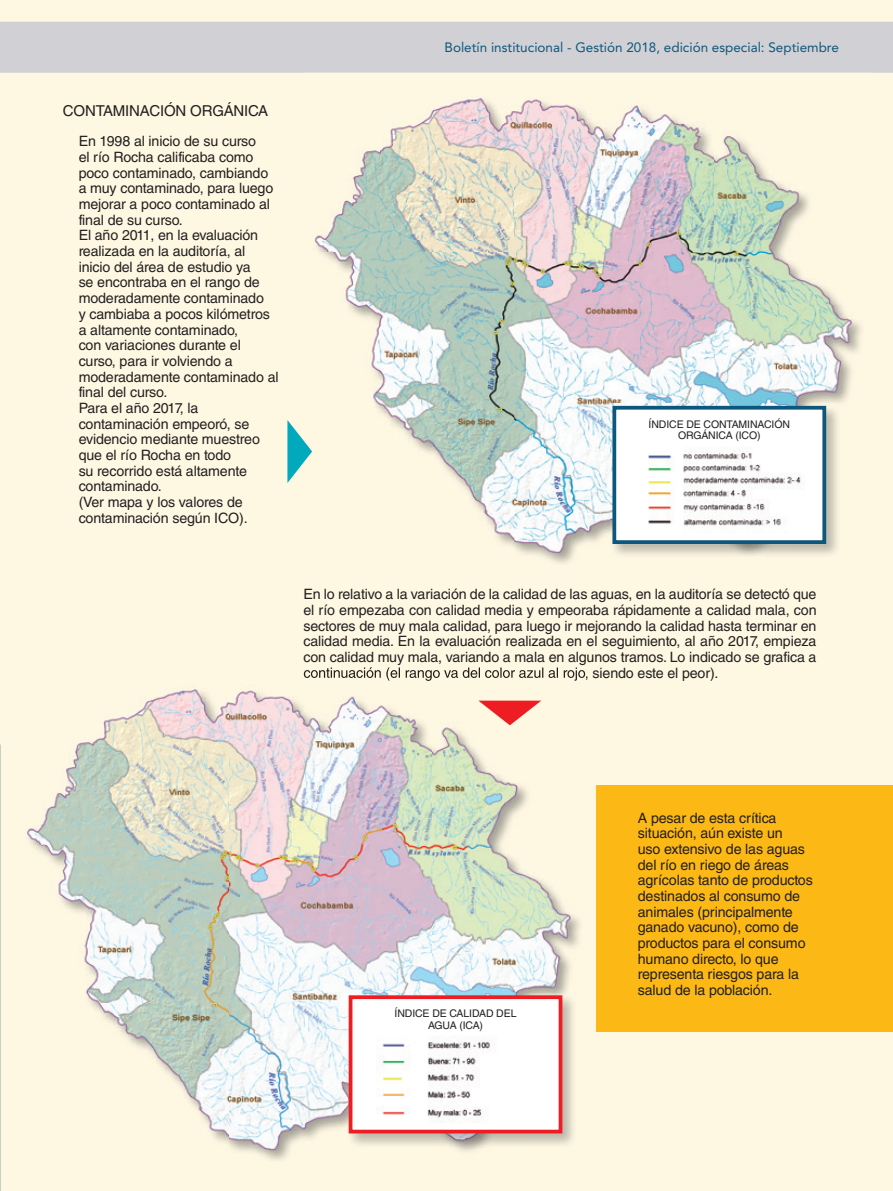
<style>
.page{position:relative;width:893px;height:1191px;background:#fef8e3}
.page>*{position:absolute;margin:0;border:0;box-sizing:border-box;transform-origin:0 0}
.t1{font:15px "Helvetica LT Std";letter-spacing:-.01em;color:#231f20}
.t2{font:14.25px/15.8px "Helvetica LT Std";letter-spacing:-.01em;color:#231f20}
.t3{font:13.5px "Avenir LT Std";color:#0c577b}
.t4{font:10.5px/11.6px "Helvetica LT Std";letter-spacing:-.01em;color:#231f20;text-align:center}
</style>
<div class="page">
<div style="left:597px;top:784px;width:296px;height:247px;background:#fcb814"></div>
<div style="left:0;top:22px;width:893px;height:51px;background:#d1d0d5"></div>
<img style="left:314px;top:98px;width:547px;height:311px">
<img style="left:379px;top:409px;width:231px;height:155px">
<img style="left:304px;top:668px;width:282px;height:13px">
<img style="left:27px;top:689px;width:553px;height:314px">
<img style="left:91px;top:1003px;width:255px;height:157px">
<img style="left:610px;top:404px;width:231px;height:152px">
<img style="left:617px;top:412px;width:204px;height:127px">
<div style="left:612px;top:406px;width:214px;height:138px;border:4px solid #0c577b"></div>
<img style="left:346px;top:993px;width:231px;height:155px">
<img style="left:354px;top:1001px;width:203px;height:127px">
<div style="left:349px;top:995px;width:213px;height:138px;border:4px solid #ee1d23"></div>
<svg style="left:287px;top:420px;width:25px;height:63px"></svg>
<svg style="left:478px;top:700px;width:63px;height:25px"></svg>
<p class="t1" style="left:63px;top:102px;width:207px">CONTAMINACIÓN ORGÁNICA</p>
<p class="t2" style="left:79px;top:133px;width:201px">En 1998 al inicio de su curso<br>el río Rocha calificaba como poco contaminado, cambiando a muy contaminado, para luego mejorar a poco contaminado al final de su curso.<br>El año 2011, en la evaluación realizada en la auditoría, al inicio del área de estudio ya<br>se encontraba en el rango de moderadamente contaminado<br>y cambiaba a pocos kilómetros a altamente contaminado,<br>con variaciones durante el curso, para ir volviendo a moderadamente contaminado al final del curso.<br>Para el año 2017, la contaminación empeoró, se evidencio mediante muestreo que el río Rocha en todo<br>su recorrido está altamente contaminado.<br>(Ver mapa y los valores de contaminación según ICO).</p>
<p class="t3" style="left:445px;top:40px;width:396px">Boletín institucional - Gestión 2018, edición especial: Septiembre</p>
<p class="t4" style="left:649px;top:418px;width:143px">ÍNDICE DE CONTAMINACIÓN<br>ORGÁNICA (ICO)</p>
<p class="t2" style="left:303px;top:586px;width:515px;text-align:justify">En lo relativo a la variación de la calidad de las aguas, en la auditoría se detectó que el río empezaba con calidad media y empeoraba rápidamente a calidad mala, con sectores de muy mala calidad, para luego ir mejorando la calidad hasta terminar en calidad media. En la evaluación realizada en el seguimiento, al año 2017, empieza con calidad muy mala, variando a mala en algunos tramos. Lo indicado se grafica a</p>
<p class="t4" style="left:395px;top:1007px;width:123px">ÍNDICE DE CALIDAD DEL<br>AGUA (ICA)</p>
<p class="t2" style="left:638px;top:809px;width:177px">A pesar de esta crítica situación, aún existe un<br>uso extensivo de las aguas del río en riego de áreas agrícolas tanto de productos destinados al consumo de animales (principalmente ganado vacuno), como de productos para el consumo humano directo, lo que representa riesgos para la salud de la población.</p>
</div>
